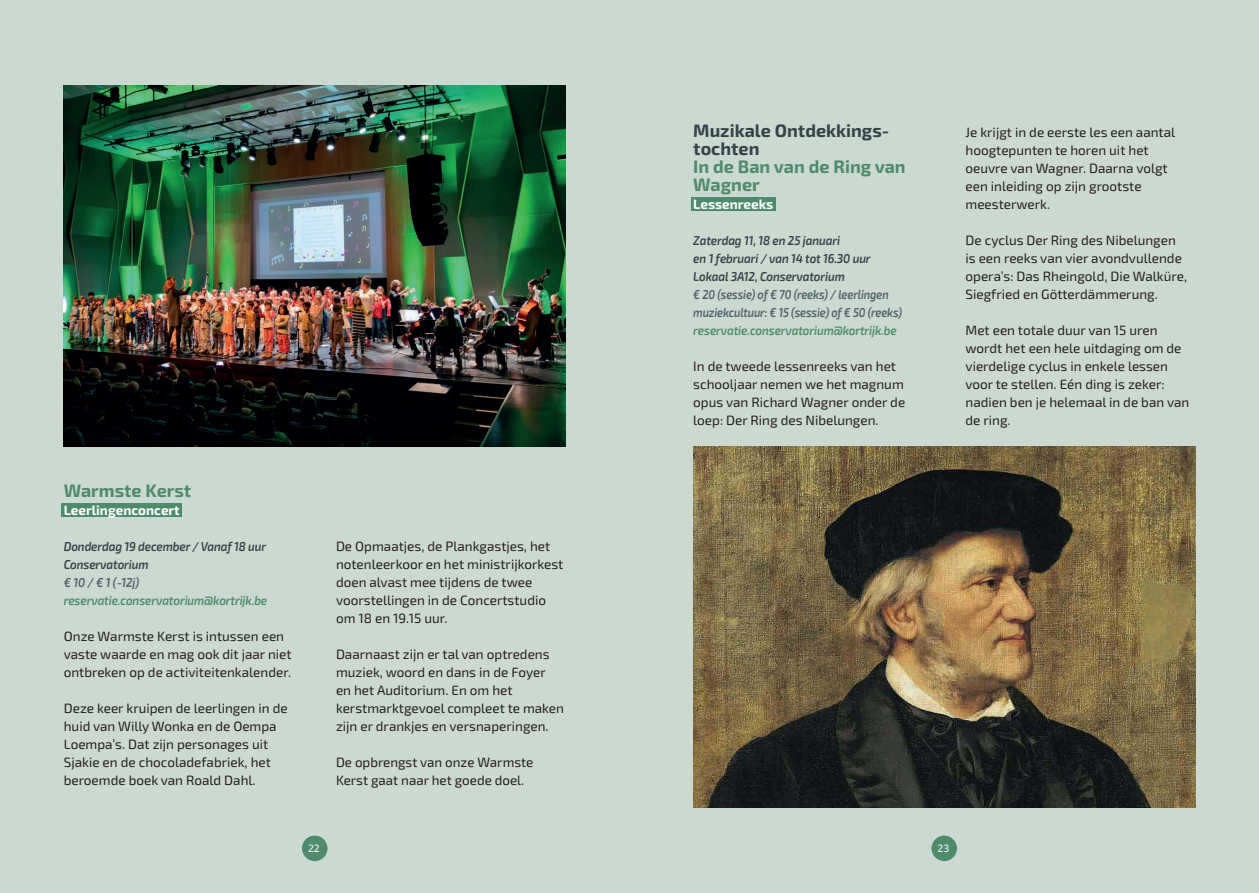
<style>
.page{position:relative;width:1259px;height:893px;background:#ccd9d0}
.page>*{position:absolute;margin:0;border:0;box-sizing:border-box;transform-origin:0 0}
.t1{font:700 18px/18px "Exo 2";color:#4e8b6c}
.t2{font:700 18px/18px "Exo 2";color:#334449}
.t3{font:13.5px/18px "Exo 2";color:#231f20}
.t4{font:700 13.5px "Exo 2";color:#fff}
.t5{font:italic 600 12.9px/18px "Exo 2";letter-spacing:-.01em;color:#334449;scale:.9 1}
.t6{font:italic 600 12.9px "Exo 2";letter-spacing:-.01em;color:#4e8b6c;scale:.9 1}
.t7{font:italic 600 12.9px/18px "Exo 2";letter-spacing:-.01em;color:#4d626a;scale:.85 1}
.t8{font:italic 600 12.9px "Exo 2";letter-spacing:-.01em;color:#4d626a;scale:.9 1}
.t9{font:10.5px "Exo 2";color:#fff}
</style>
<div class="page">
<div style="left:62px;top:503px;width:120px;height:14px;background:#4e8b6c"></div>
<img style="left:64px;top:85px;width:502px;height:361px">
<div style="left:691px;top:197px;width:84px;height:14px;background:#4e8b6c"></div>
<img style="left:693px;top:446px;width:502px;height:362px">
<div style="left:302px;top:836px;width:25px;height:25px;background:#4e8b6c;border-radius:50%"></div>
<div style="left:931px;top:836px;width:26px;height:25px;background:#4e8b6c;border-radius:50%"></div>
<h1 class="t1" style="left:64px;top:480px;width:129px">Warmste Kerst</h1>
<p class="t4" style="left:64px;top:500px;width:118px">Leerlingenconcert</p>
<p class="t5" style="left:64px;top:537px;width:226px">Donderdag 19 december / Vanaf 18 uur<br>Conservatorium</p>
<p class="t8" style="left:64px;top:573px;width:86px">€ 10 / € 1 (-12j)</p>
<p class="t6" style="left:64px;top:591px;width:228px">reservatie.conservatorium@kortrijk.be</p>
<p class="t3" style="left:64px;top:627px;width:229px">Onze Warmste Kerst is intussen een vaste waarde en mag ook dit jaar niet ontbreken op de activiteitenkalender.</p>
<p class="t3" style="left:64px;top:699px;width:225px">Deze keer kruipen de leerlingen in de huid van Willy Wonka en de Oempa Loempa’s. Dat zijn personages uit Sjakie en de chocoladefabriek, het beroemde boek van Roald Dahl.</p>
<p class="t3" style="left:336px;top:537px;width:229px">De Opmaatjes, de Plankgastjes, het notenleerkoor en het ministrijkorkest doen alvast mee tijdens de twee voorstellingen in de Concertstudio om 18 en 19.15 uur.</p>
<p class="t3" style="left:336px;top:645px;width:229px">Daarnaast zijn er tal van optredens muziek, woord en dans in de Foyer en het Auditorium. En om het kerstmarktgevoel compleet te maken zijn er drankjes en versnaperingen.</p>
<p class="t3" style="left:336px;top:753px;width:199px">De opbrengst van onze Warmste<br>Kerst gaat naar het goede doel.</p>
<h1 class="t2" style="left:693px;top:120px;width:197px">Muzikale Ontdekkings&shy;tochten</h1>
<h1 class="t1" style="left:693px;top:156px;width:214px">In de Ban van de Ring van<br>Wagner</h1>
<p class="t4" style="left:693px;top:194px;width:82px">Lessenreeks</p>
<p class="t5" style="left:693px;top:231px;width:199px">Zaterdag 11, 18 en 25 januari<br>en 1 februari / van 14 tot 16.30 uur<br>Lokaal 3A12, Conservatorium</p>
<p class="t7" style="left:693px;top:285px;width:247px">€ 20 (sessie) of € 70 (reeks) / leerlingen muziekcultuur: € 15 (sessie) of € 50 (reeks)</p>
<p class="t6" style="left:693px;top:321px;width:228px">reservatie.conservatorium@kortrijk.be</p>
<p class="t3" style="left:693px;top:357px;width:213px">In de tweede lessenreeks van het schooljaar nemen we het magnum opus van Richard Wagner onder de loep: Der Ring des Nibelungen.</p>
<p class="t3" style="left:965px;top:123px;width:211px">Je krijgt in de eerste les een aantal hoogtepunten te horen uit het oeuvre van Wagner. Daarna volgt een inleiding op zijn grootste meesterwerk.</p>
<p class="t3" style="left:965px;top:231px;width:223px">De cyclus Der Ring des Nibelungen is een reeks van vier avondvullende opera’s: Das Rheingold, Die Walküre, Siegfried en Götterdämmerung.</p>
<p class="t3" style="left:965px;top:321px;width:225px">Met een totale duur van 15 uren wordt het een hele uitdaging om de vierdelige cyclus in enkele lessen voor te stellen. Eén ding is zeker: nadien ben je helemaal in de ban van de ring.</p>
<p class="t9" style="left:308px;top:841px;width:13px">22</p>
<p class="t9" style="left:937px;top:841px;width:13px">23</p>
</div>
